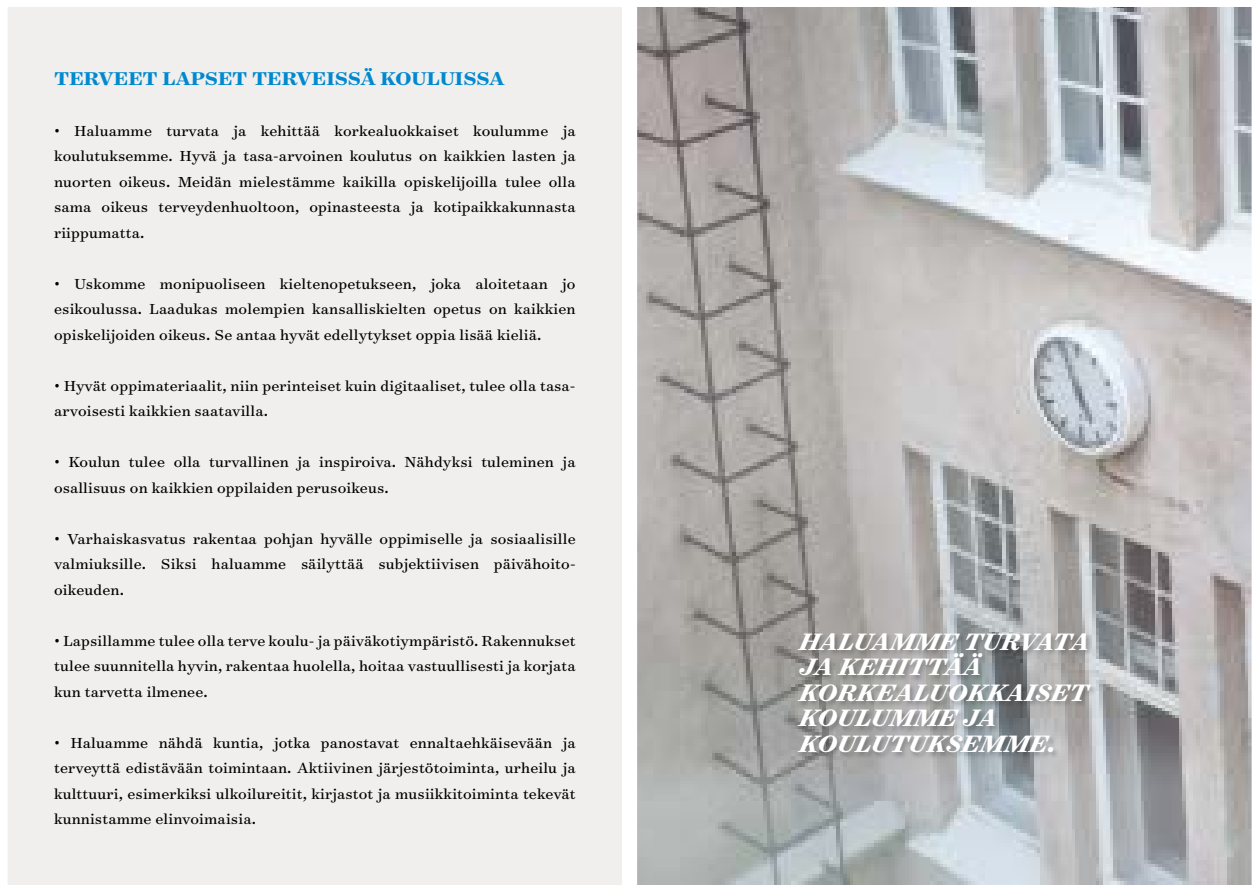
<style>
.page{position:relative;width:1259px;height:893px;background:#fff}
.page>*{position:absolute;margin:0;border:0;box-sizing:border-box;transform-origin:0 0}
.t1{font:italic 700 27px/25.5px "Surveyor Text";letter-spacing:.01em;color:#fff}
.t2{font:700 21px "Surveyor Text";color:#0089cf}
.t3{font:16.5px/25.5px "Surveyor Text";letter-spacing:.01em;color:#000;text-align:justify}
</style>
<div class="page">
<div style="left:8px;top:7px;width:614px;height:878px;background:#f0efee"></div>
<svg style="left:637px;top:7px;width:615px;height:878px;background:#b3b2b3"></svg>
<div style="left:797px;top:632px;width:300px;height:127px;background:#000;opacity:.24"></div>
<p class="t2" style="left:54px;top:64px;width:452px">TERVEET LAPSET TERVEISSÄ KOULUISSA</p>
<p class="t3" style="left:54px;top:117px;width:523px">• Haluamme turvata ja kehittää korkealuokkaiset koulumme ja koulutuksemme. Hyvä ja tasa-arvoinen koulutus on kaikkien lasten ja nuorten oikeus. Meidän mielestämme kaikilla opiskelijoilla tulee olla sama oikeus terveydenhuoltoon, opinasteesta ja kotipaikkakunnasta riippumatta.</p>
<p class="t3" style="left:54px;top:270px;width:523px">• Uskomme monipuoliseen kieltenopetukseen, joka aloitetaan jo esikoulussa. Laadukas molempien kansalliskielten opetus on kaikkien opiskelijoiden oikeus. Se antaa hyvät edellytykset oppia lisää kieliä.</p>
<p class="t3" style="left:54px;top:372px;width:523px">• Hyvät oppimateriaalit, niin perinteiset kuin digitaaliset, tulee olla tasa&shy;arvoisesti kaikkien saatavilla.</p>
<p class="t3" style="left:54px;top:449px;width:523px">• Koulun tulee olla turvallinen ja inspiroiva. Nähdyksi tuleminen ja osallisuus on kaikkien oppilaiden perusoikeus.</p>
<p class="t3" style="left:54px;top:525px;width:523px">• Varhaiskasvatus rakentaa pohjan hyvälle oppimiselle ja sosiaalisille valmiuksille. Siksi haluamme säilyttää subjektiivisen päivähoito&shy;oikeuden.</p>
<p class="t3" style="left:54px;top:627px;width:523px">• Lapsillamme tulee olla terve koulu- ja päiväkotiympäristö. Rakennukset tulee suunnitella hyvin, rakentaa huolella, hoitaa vastuullisesti ja korjata kun tarvetta ilmenee.</p>
<p class="t3" style="left:54px;top:729px;width:523px">• Haluamme nähdä kuntia, jotka panostavat ennaltaehkäisevään ja terveyttä edistävään toimintaan. Aktiivinen järjestötoiminta, urheilu ja kulttuuri, esimerkiksi ulkoilureitit, kirjastot ja musiikkitoiminta tekevät kunnistamme elinvoimaisia.</p>
<h1 class="t1" style="left:799px;top:628px;width:291px">HALUAMME TURVATA<br>JA KEHITTÄÄ<br>KORKEALUOKKAISET<br>KOULUMME JA<br>KOULUTUKSEMME.</h1>
</div>
